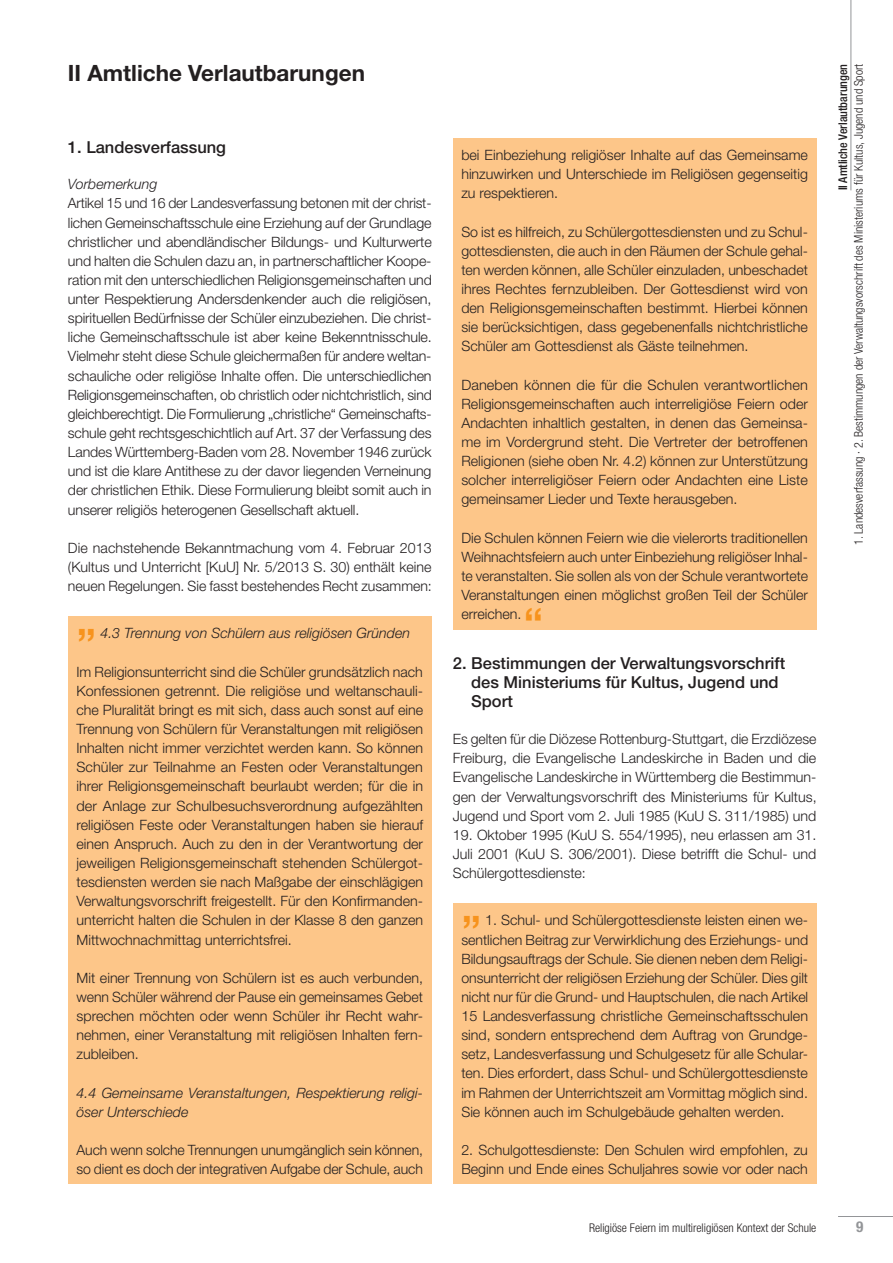
<style>
.page{position:relative;width:893px;height:1263px;background:#fff}
.page>*{position:absolute;margin:0;border:0;box-sizing:border-box;transform-origin:0 0}
.t1{font:500 45px "Helvetica Neue";color:#f7931d}
.t2{font:700 22.5px "Helvetica Neue";color:#231f20}
.t3{font:500 16.5px/19.2px "Helvetica Neue";color:#231f20}
.t4{font:700 condensed 15px "Helvetica Neue";color:#939598}
.t5{font:300 14.25px/19.2px "Helvetica Neue";color:#231f20;text-align:justify}
.t6{font:italic 300 14.25px/19.2px "Helvetica Neue";color:#231f20}
.t7{font:300 condensed 12px "Helvetica Neue";color:#231f20}
.t8{font:500 condensed 12px "Helvetica Neue";color:#231f20}
</style>
<div class="page">
<hr style="left:838px;top:1216px;width:55px;height:1px;background:#939598">
<div style="left:453px;top:904px;width:363px;height:280px;background:#fdc689"></div>
<div style="left:453px;top:138px;width:363px;height:491px;background:#fdc689"></div>
<div style="left:68px;top:617px;width:364px;height:567px;background:#fdc689"></div>
<hr style="left:850px;top:0;width:1px;height:190px;background:#939598">
<h2 class="t2" style="left:68px;top:65px;width:298px">II Amtliche Verlautbarungen</h2>
<p class="t3" style="left:68px;top:139px;width:160px">1. Landesverfassung</p>
<p class="t6" style="left:68px;top:176px;width:91px">Vorbemerkung</p>
<p class="t5" style="left:68px;top:195px;width:365px">Artikel 15 und 16 der Landesverfassung betonen mit der christ&shy;lichen Gemeinschaftsschule eine Erziehung auf der Grundlage christlicher und abendländischer Bildungs- und Kulturwerte und halten die Schulen dazu an, in partnerschaftlicher Koope&shy;ration mit den unterschiedlichen Religionsgemeinschaften und unter Respektierung Andersdenkender auch die religiösen, spirituellen Bedürfnisse der Schüler einzubeziehen. Die christ&shy;liche Gemeinschaftsschule ist aber keine Bekenntnisschule.<br>Vielmehr steht diese Schule gleichermaßen für andere weltan&shy;schauliche oder religiöse Inhalte offen. Die unterschiedlichen Religionsgemeinschaften, ob christlich oder nichtchristlich, sind gleichberechtigt. Die Formulierung „christliche“ Gemeinschafts&shy;schule geht rechtsgeschichtlich auf Art. 37 der Verfassung des Landes Württemberg-Baden vom 28. November 1946 zurück und ist die klare Antithese zu der davor liegenden Verneinung der christlichen Ethik. Diese Formulierung bleibt somit auch in unserer religiös heterogenen Gesellschaft aktuell.</p>
<p class="t5" style="left:68px;top:539px;width:365px">Die nachstehende Bekanntmachung vom 4. Februar 2013 (Kultus und Unterricht [KuU] Nr. 5/2013 S. 30) enthält keine neuen Regelungen. Sie fasst bestehendes Recht zusammen:</p>
<h1 class="t1" style="left:76px;top:603px;width:21px">„</h1>
<p class="t6" style="left:100px;top:625px;width:311px">4.3 Trennung von Schülern aus religiösen Gründen</p>
<p class="t5" style="left:76px;top:663px;width:348px">Im Religionsunterricht sind die Schüler grundsätzlich nach Konfessionen getrennt. Die religiöse und weltanschauli&shy;che Pluralität bringt es mit sich, dass auch sonst auf eine Trennung von Schülern für Veranstaltungen mit religiösen Inhalten nicht immer verzichtet werden kann. So können Schüler zur Teilnahme an Festen oder Veranstaltungen ihrer Religionsgemeinschaft beurlaubt werden; für die in der Anlage zur Schulbesuchsverordnung aufgezählten religiösen Feste oder Veranstaltungen haben sie hierauf einen Anspruch. Auch zu den in der Verantwortung der jeweiligen Religionsgemeinschaft stehenden Schülergot&shy;tesdiensten werden sie nach Maßgabe der einschlägigen Verwaltungsvorschrift freigestellt. Für den Konfirmanden&shy;unterricht halten die Schulen in der Klasse 8 den ganzen Mittwochnachmittag unterrichtsfrei.</p>
<p class="t5" style="left:76px;top:969px;width:348px">Mit einer Trennung von Schülern ist es auch verbunden, wenn Schüler während der Pause ein gemeinsames Gebet sprechen möchten oder wenn Schüler ihr Recht wahr&shy;nehmen, einer Veranstaltung mit religiösen Inhalten fern&shy;zubleiben.</p>
<p class="t6" style="left:76px;top:1084px;width:348px">4.4 Gemeinsame Veranstaltungen, Respektierung religi&shy;öser Unterschiede</p>
<p class="t5" style="left:76px;top:1142px;width:348px">Auch wenn solche Trennungen unumgänglich sein können, so dient es doch der integrativen Aufgabe der Schule, auch</p>
<p class="t5" style="left:461px;top:147px;width:348px">bei Einbeziehung religiöser Inhalte auf das Gemeinsame hinzuwirken und Unterschiede im Religiösen gegenseitig zu respektieren.</p>
<p class="t5" style="left:461px;top:223px;width:348px">So ist es hilfreich, zu Schülergottesdiensten und zu Schul&shy;gottesdiensten, die auch in den Räumen der Schule gehal&shy;ten werden können, alle Schüler einzuladen, unbeschadet ihres Rechtes fernzubleiben. Der Gottesdienst wird von den Religionsgemeinschaften bestimmt. Hierbei können sie berücksichtigen, dass gegebenenfalls nichtchristliche Schüler am Gottesdienst als Gäste teilnehmen.</p>
<p class="t5" style="left:461px;top:376px;width:348px">Daneben können die für die Schulen verantwortlichen Religionsgemeinschaften auch interreligiöse Feiern oder Andachten inhaltlich gestalten, in denen das Gemeinsa&shy;me im Vordergrund steht. Die Vertreter der betroffenen Religionen (siehe oben Nr. 4.2) können zur Unterstützung solcher interreligiöser Feiern oder Andachten eine Liste gemeinsamer Lieder und Texte herausgeben.</p>
<p class="t5" style="left:461px;top:529px;width:348px">Die Schulen können Feiern wie die vielerorts traditionellen Weihnachtsfeiern auch unter Einbeziehung religiöser Inhal&shy;te veranstalten. Sie sollen als von der Schule verantwortete Veranstaltungen einen möglichst großen Teil der Schüler erreichen.</p>
<h1 class="t1" style="left:523px;top:608px;width:21px">“</h1>
<p class="t3" style="left:471px;top:655px;width:315px;text-indent:-18px">2. Bestimmungen der Verwaltungsvorschrift des Ministeriums für Kultus, Jugend und<br>Sport</p>
<p class="t5" style="left:453px;top:731px;width:365px">Es gelten für die Diözese Rottenburg-Stuttgart, die Erzdiözese Freiburg, die Evangelische Landeskirche in Baden und die Evangelische Landeskirche in Württemberg die Bestimmun&shy;gen der Verwaltungsvorschrift des Ministeriums für Kultus, Jugend und Sport vom 2. Juli 1985 (KuU S. 311/1985) und</p>
<p class="t5" style="left:453px;top:827px;width:365px">19. Oktober 1995 (KuU S. 554/1995), neu erlassen am 31.<br>Juli 2001 (KuU S. 306/2001). Diese betrifft die Schul- und Schülergottesdienste:</p>
<h1 class="t1" style="left:461px;top:890px;width:21px">„</h1>
<p class="t5" style="left:461px;top:912px;width:348px;text-indent:24px">1. Schul- und Schülergottesdienste leisten einen we&shy;sentlichen Beitrag zur Verwirklichung des Erziehungs- und Bildungsauftrags der Schule. Sie dienen neben dem Religi&shy;onsunterricht der religiösen Erziehung der Schüler. Dies gilt nicht nur für die Grund- und Hauptschulen, die nach Artikel 15 Landesverfassung christliche Gemeinschaftsschulen sind, sondern entsprechend dem Auftrag von Grundge&shy;setz, Landesverfassung und Schulgesetz für alle Schular&shy;ten. Dies erfordert, dass Schul- und Schülergottesdienste im Rahmen der Unterrichtszeit am Vormittag möglich sind.<br>Sie können auch im Schulgebäude gehalten werden.</p>
<p class="t5" style="left:461px;top:1142px;width:348px">2. Schulgottesdienste: Den Schulen wird empfohlen, zu<br>Beginn und Ende eines Schuljahres sowie vor oder nach</p>
<p class="t8" style="left:838px;top:190px;width:128px;rotate:-90deg">II Amtliche Verlautbarungen</p>
<p class="t7" style="left:854px;top:545px;width:482px;rotate:-90deg">1. Landesverfassung · 2. Bestimmungen der Verwaltungsvorschrift des Ministeriums für Kultus, Jugend und Sport</p>
<p class="t7" style="left:589px;top:1224px;width:229px">Religiöse Feiern im multireligiösen Kontext der Schule</p>
<p class="t4" style="left:856px;top:1222px;width:9px">9</p>
</div>
